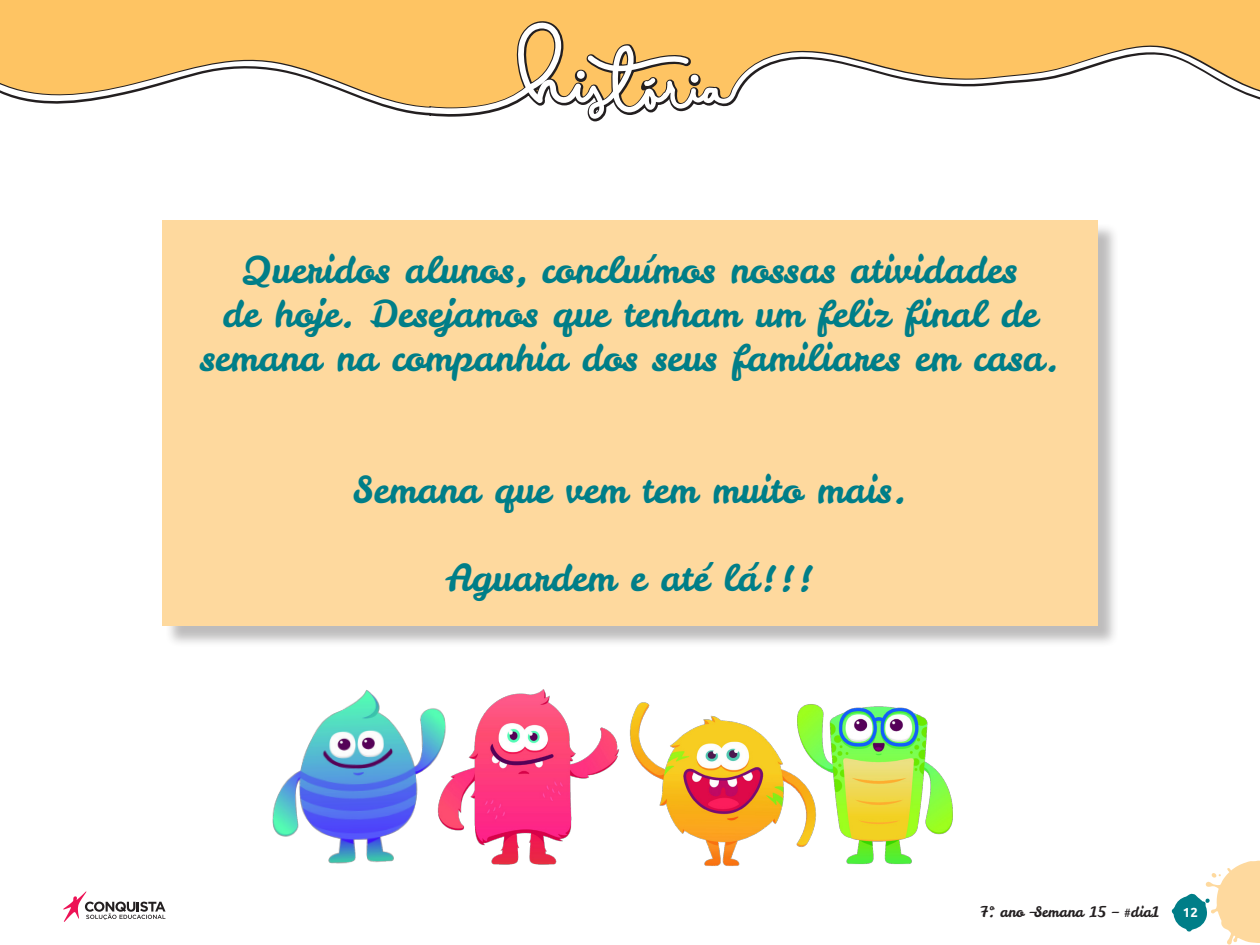
<style>
.page{position:relative;width:1260px;height:945px;background:#fff}
.page>*{position:absolute;margin:0;border:0;box-sizing:border-box;transform-origin:0 0}
.t1{font:36.75px/44.1px "Leckerli One";color:#007e88;text-align:center}
.t2{font:14.35px "Leckerli One";color:#231f20}
.t3{font:700 13.12px "Ubuntu";color:#fff}
</style>
<div class="page">
<svg style="left:1172px;top:861px;width:88px;height:84px"></svg>
<svg style="left:63px;top:891px;width:103px;height:31px"></svg>
<svg style="left:0;top:0;width:1260px;height:122px;background:#fdca75"></svg>
<svg style="left:0;top:22px;width:1260px;height:97px;fill:#fec463"></svg>
<div style="left:165px;top:223px;width:955px;height:424px;background:#231f20;opacity:.3"></div>
<div style="left:162px;top:220px;width:936px;height:406px;background:#fed99e"></div>
<img style="left:272px;top:690px;width:161px;height:174px">
<img style="left:433px;top:689px;width:186px;height:176px">
<img style="left:630px;top:702px;width:163px;height:164px">
<img style="left:793px;top:704px;width:160px;height:160px">
<p class="t1" style="left:200px;top:247px;width:861px">Queridos alunos, concluímos nossas atividades<br>de hoje. Desejamos que tenham um feliz final de semana na companhia dos seus familiares em casa.</p>
<p class="t1" style="left:353px;top:468px;width:556px">Semana que vem tem muito mais.</p>
<p class="t1" style="left:446px;top:556px;width:369px">Aguardem e até lá!!!</p>
<p class="t2" style="left:980px;top:903px;width:181px">7º. ano –Semana 15 – #dia1</p>
<p class="t3" style="left:1183px;top:905px;width:16px">12</p>
</div>
